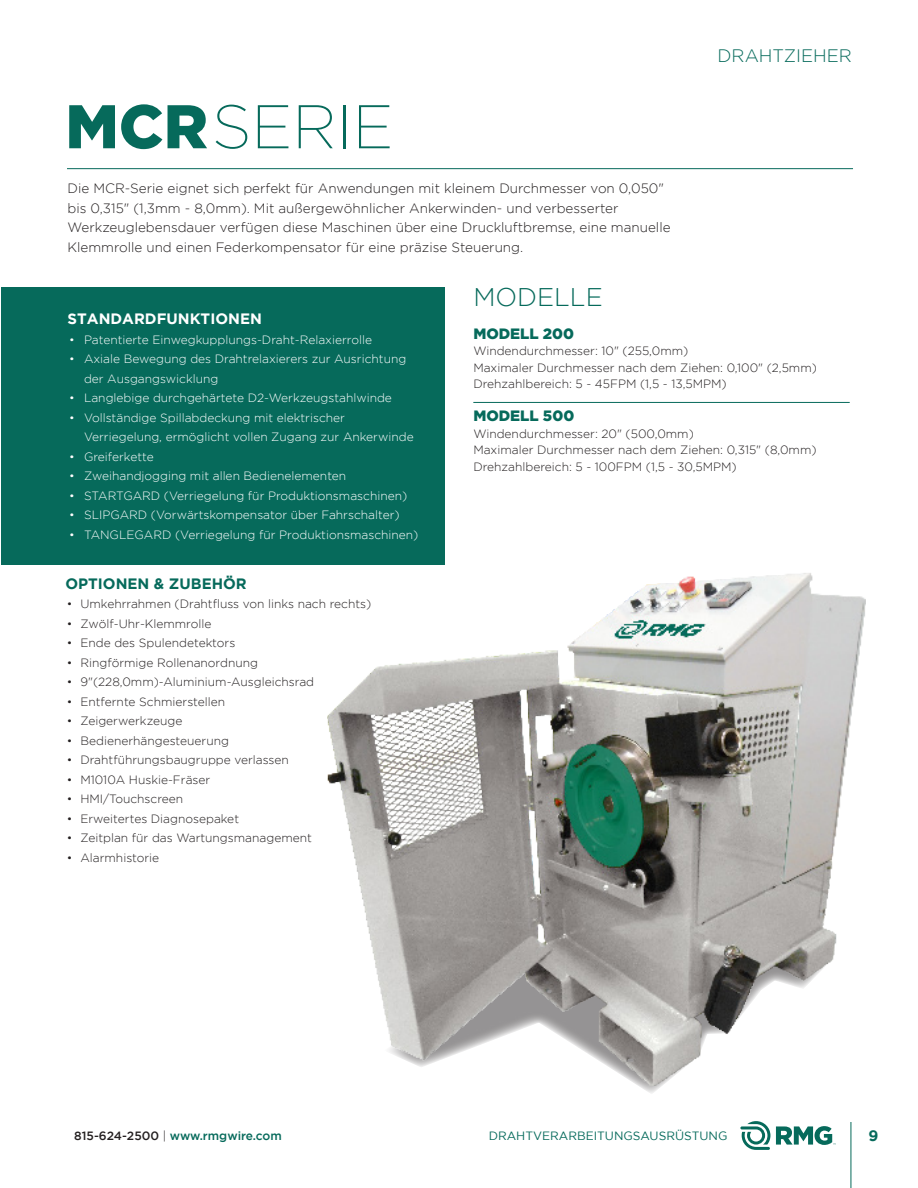
<style>
.page{position:relative;width:918px;height:1188px;background:#fff}
.page>*{position:absolute;margin:0;border:0;box-sizing:border-box;transform-origin:0 0}
.t1{font:200 61.5px "Gotham";color:#066a5b}
.t2{font:300 25.5px "Gotham";color:#066a5b}
.t3{font:300 18px "Gotham";color:#066a5b}
.t4{font:700 15px "Gotham";color:#fff}
.t5{font:900 15px "Gotham";color:#066a5b}
.t6{font:700 15px "Gotham";color:#066a5b}
.t7{font:300 13.5px/19.5px "Gotham";color:#231f20}
.t8{font:300 12px/16.5px "Gotham";color:#231f20}
.t9{font:300 12px/19.5px "Gotham";color:#fff}
.t10{font:500 12px "Gotham";color:#066a5b}
.t11{font:12px "Gotham";color:#066a5b}
.s1{font-weight:900}
.s2{color:#231f20}
.s3{font-weight:300;color:#231f20}
</style>
<div class="page">
<hr style="left:851px;top:1122px;width:1px;height:66px;background:#066a5b">
<svg style="left:776px;top:1126px;width:60px;height:19px"></svg>
<svg style="left:740px;top:1121px;width:30px;height:29px"></svg>
<div style="left:2px;top:287px;width:443px;height:277px;background:#066a5b"></div>
<hr style="left:67px;top:168px;width:786px;height:1px;background:#066a5b">
<hr style="left:473px;top:402px;width:377px;height:1px;background:#066a5b">
<img style="left:328px;top:573px;width:538px;height:513px">
<p class="t1" style="left:65px;top:93px;width:330px"><span class="s1">MCR</span>SERIE</p>
<p class="t7" style="left:68px;top:178px;width:605px">Die MCR-Serie eignet sich perfekt für Anwendungen mit kleinem Durchmesser von 0,050" bis 0,315" (1,3mm - 8,0mm). Mit außergewöhnlicher Ankerwinden- und verbesserter Werkzeuglebensdauer verfügen diese Maschinen über eine Druckluftbremse, eine manuelle Klemmrolle und einen Federkompensator für eine präzise Steuerung.</p>
<h3 class="t3" style="left:718px;top:45px;width:136px">DRAHTZIEHER</h3>
<p class="t4" style="left:68px;top:310px;width:196px">STANDARDFUNKTIONEN</p>
<p class="t9" style="left:69px;top:330px;width:305px">• Patentierte Einwegkupplungs-Draht-Relaxierrolle</p>
<p class="t9" style="left:84px;top:349px;width:324px;text-indent:-15px">• Axiale Bewegung des Drahtrelaxierers zur Ausrichtung der Ausgangswicklung</p>
<p class="t9" style="left:69px;top:388px;width:324px">• Langlebige durchgehärtete D2-Werkzeugstahlwinde</p>
<p class="t9" style="left:84px;top:408px;width:331px;text-indent:-15px">• Vollständige Spillabdeckung mit elektrischer<br>Verriegelung, ermöglicht vollen Zugang zur Ankerwinde</p>
<p class="t9" style="left:69px;top:447px;width:86px">• Greiferkette</p>
<p class="t9" style="left:69px;top:466px;width:279px">• Zweihandjogging mit allen Bedienelementen</p>
<p class="t9" style="left:69px;top:486px;width:340px">• STARTGARD (Verriegelung für Produktionsmaschinen)</p>
<p class="t9" style="left:69px;top:505px;width:332px">• SLIPGARD (Vorwärtskompensator über Fahrschalter)</p>
<p class="t9" style="left:69px;top:525px;width:351px">• TANGLEGARD (Verriegelung für Produktionsmaschinen)</p>
<p class="t6" style="left:65px;top:575px;width:183px">OPTIONEN &amp; ZUBEHÖR</p>
<p class="t8" style="left:67px;top:596px;width:306px">• Umkehrrahmen (Drahtfluss von links nach rechts)</p>
<p class="t8" style="left:67px;top:615px;width:146px">• Zwölf-Uhr-Klemmrolle</p>
<p class="t8" style="left:67px;top:635px;width:170px">• Ende des Spulendetektors</p>
<p class="t8" style="left:67px;top:654px;width:193px">• Ringförmige Rollenanordnung</p>
<p class="t8" style="left:67px;top:674px;width:249px">• 9"(228,0mm)-Aluminium-Ausgleichsrad</p>
<p class="t8" style="left:67px;top:693px;width:160px">• Entfernte Schmierstellen</p>
<p class="t8" style="left:67px;top:713px;width:117px">• Zeigerwerkzeuge</p>
<p class="t8" style="left:67px;top:732px;width:164px">• Bedienerhängesteuerung</p>
<p class="t8" style="left:67px;top:752px;width:224px">• Drahtführungsbaugruppe verlassen</p>
<p class="t8" style="left:67px;top:771px;width:145px">• M1010A Huskie-Fräser</p>
<p class="t8" style="left:67px;top:791px;width:118px">• HMI/Touchscreen</p>
<p class="t8" style="left:67px;top:810px;width:174px">• Erweitertes Diagnosepaket</p>
<p class="t8" style="left:67px;top:830px;width:246px">• Zeitplan für das Wartungsmanagement</p>
<p class="t8" style="left:67px;top:849px;width:94px">• Alarmhistorie</p>
<h2 class="t2" style="left:473px;top:283px;width:131px">MODELLE</h2>
<p class="t5" style="left:473px;top:325px;width:102px">MODELL 200</p>
<p class="t8" style="left:473px;top:342px;width:345px">Windendurchmesser: 10" (255,0mm)<br>Maximaler Durchmesser nach dem Ziehen: 0,100" (2,5mm)<br>Drehzahlbereich: 5 - 45FPM (1,5 - 13,5MPM)</p>
<p class="t5" style="left:473px;top:407px;width:102px">MODELL 500</p>
<p class="t8" style="left:473px;top:425px;width:345px">Windendurchmesser: 20" (500,0mm)<br>Maximaler Durchmesser nach dem Ziehen: 0,315" (8,0mm)<br>Drehzahlbereich: 5 - 100FPM (1,5 - 30,5MPM)</p>
<p class="t10" style="left:74px;top:1129px;width:209px"><span class="s2">815-624-2500</span> <span class="s3">|</span> www.rmgwire.com</p>
<p class="t11" style="left:489px;top:1129px;width:240px">DRAHTVERARBEITUNGSAUSRÜSTUNG</p>
<p class="t6" style="left:868px;top:1127px;width:11px">9</p>
</div>
